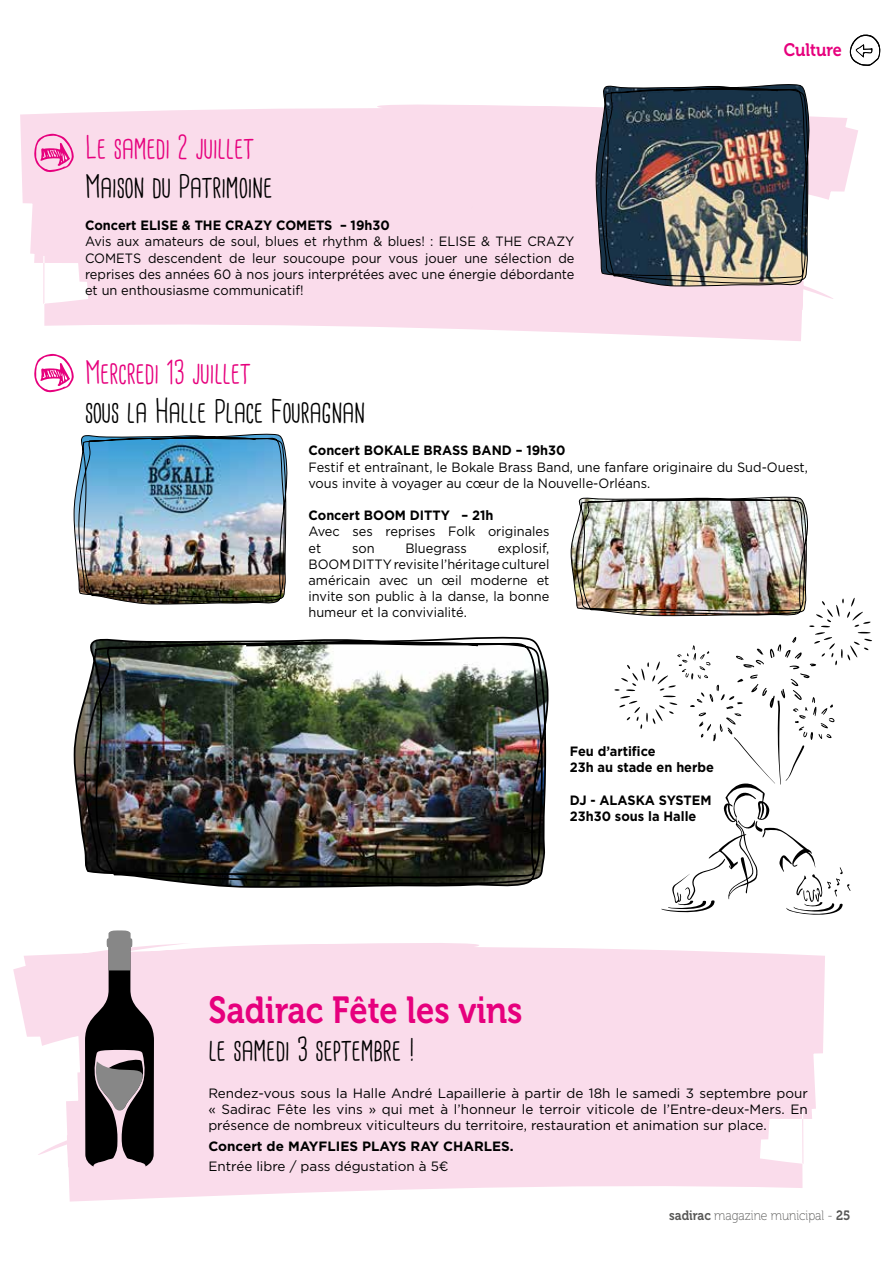
<style>
.page{position:relative;width:893px;height:1263px;background:#fff}
.page>*{position:absolute;margin:0;border:0;box-sizing:border-box;transform-origin:0 0}
.t1{font:37.5px "Museo 700";color:#e6007d;scale:.88 1}
.t2{font:31.5px "Cardenio Modern";color:#000}
.t3{font:31.5px "Cardenio Modern";color:#e6007d}
.t4{font:18px "Museo 700";color:#e6007d;scale:.9 1}
.t5{font:13.5px/16.2px "Gotham";color:#000;text-align:justify;scale:.95 1}
.t6{font:13.5px/16.2px "Gotham";color:#000;text-align:justify}
.t7{font:700 13.5px/16.2px "Gotham";color:#000;scale:.95 1}
.t8{font:700 13.5px "Gotham";color:#000}
.t9{font:13.5px "Museo 100";color:#575756;scale:.9 1}
.s1{font-family:"Museo 700"}
</style>
<div class="page">
<svg style="left:13px;top:943px;width:812px;height:258px;background:#fae0ed"></svg>
<svg style="left:20px;top:106px;width:838px;height:235px;fill:#fadceb"></svg>
<svg style="left:850px;top:34px;width:30px;height:32px"></svg>
<img style="left:73px;top:104px;width:479px;height:784px">
<img style="left:595px;top:84px;width:216px;height:203px">
<svg style="left:34px;top:134px;width:39px;height:39px;background:#f397c8"></svg>
<svg style="left:34px;top:354px;width:39px;height:39px"></svg>
<svg style="left:73px;top:104px;width:216px;height:501px"></svg>
<svg style="left:85px;top:930px;width:73px;height:236px;background:#6e656a"></svg>
<img style="left:570px;top:496px;width:302px;height:419px">
<h2 class="t3" style="left:85px;top:129px;width:171px">Le samedi 2 juillet</h2>
<h2 class="t2" style="left:85px;top:168px;width:189px">Maison du Patrimoine</h2>
<p class="t7" style="left:85px;top:217px;width:322px">Concert ELISE &amp; THE CRAZY COMETS – 19h30</p>
<p class="t5" style="left:85px;top:233px;width:517px">Avis aux amateurs de soul, blues et rhythm &amp; blues! : ELISE &amp; THE CRAZY COMETS descendent de leur soucoupe pour vous jouer une sélection de reprises des années 60 à nos jours interprétées avec une énergie débordante et un enthousiasme communicatif!</p>
<h3 class="t4" style="left:784px;top:40px;width:66px">Culture</h3>
<h2 class="t3" style="left:85px;top:354px;width:167px">Mercredi 13 juillet</h2>
<h2 class="t2" style="left:85px;top:393px;width:282px">sous la Halle Place Fouragnan</h2>
<p class="t7" style="left:308px;top:442px;width:272px">Concert BOKALE BRASS BAND – 19h30</p>
<p class="t5" style="left:308px;top:458px;width:527px">Festif et entraînant, le Bokale Brass Band, une fanfare originaire du Sud-Ouest, vous invite à voyager au cœur de la Nouvelle-Orléans.</p>
<p class="t7" style="left:308px;top:507px;width:196px">Concert BOOM DITTY – 21h</p>
<p class="t5" style="left:308px;top:523px;width:255px">Avec ses reprises Folk originales et</p>
<p class="t5" style="left:308px;top:539px;width:255px;text-indent:189px">explosif, BOOM DITTY revisite l’héritage culturel américain avec un œil moderne et invite son public à la danse, la bonne humeur et la convivialité.</p>
<p class="t5" style="left:352px;top:539px;width:25px">son</p>
<p class="t5" style="left:405px;top:539px;width:66px">Bluegrass</p>
<p class="t7" style="left:570px;top:743px;width:153px">Feu d’artifice<br>23h au stade en herbe</p>
<p class="t7" style="left:570px;top:792px;width:151px">DJ - ALASKA SYSTEM<br>23h30 sous la Halle</p>
<h1 class="t1" style="left:208px;top:989px;width:359px">Sadirac Fête les vins</h1>
<h2 class="t2" style="left:208px;top:1031px;width:209px">le samedi 3 septembre !</h2>
<p class="t6" style="left:208px;top:1085px;width:601px">Rendez-vous sous la Halle André Lapaillerie à partir de 18h le samedi 3 septembre pour « Sadirac Fête les vins » qui met à l’honneur le terroir viticole de l’Entre-deux-Mers. En présence de nombreux viticulteurs du territoire, restauration et animation sur place.</p>
<p class="t8" style="left:208px;top:1137px;width:307px">Concert de MAYFLIES PLAYS RAY CHARLES.</p>
<p class="t6" style="left:208px;top:1158px;width:242px">Entrée libre / pass dégustation à 5€</p>
<p class="t9" style="left:669px;top:1209px;width:203px"><span class="s1">sadirac</span> magazine municipal - <span class="s1">25</span></p>
</div>
